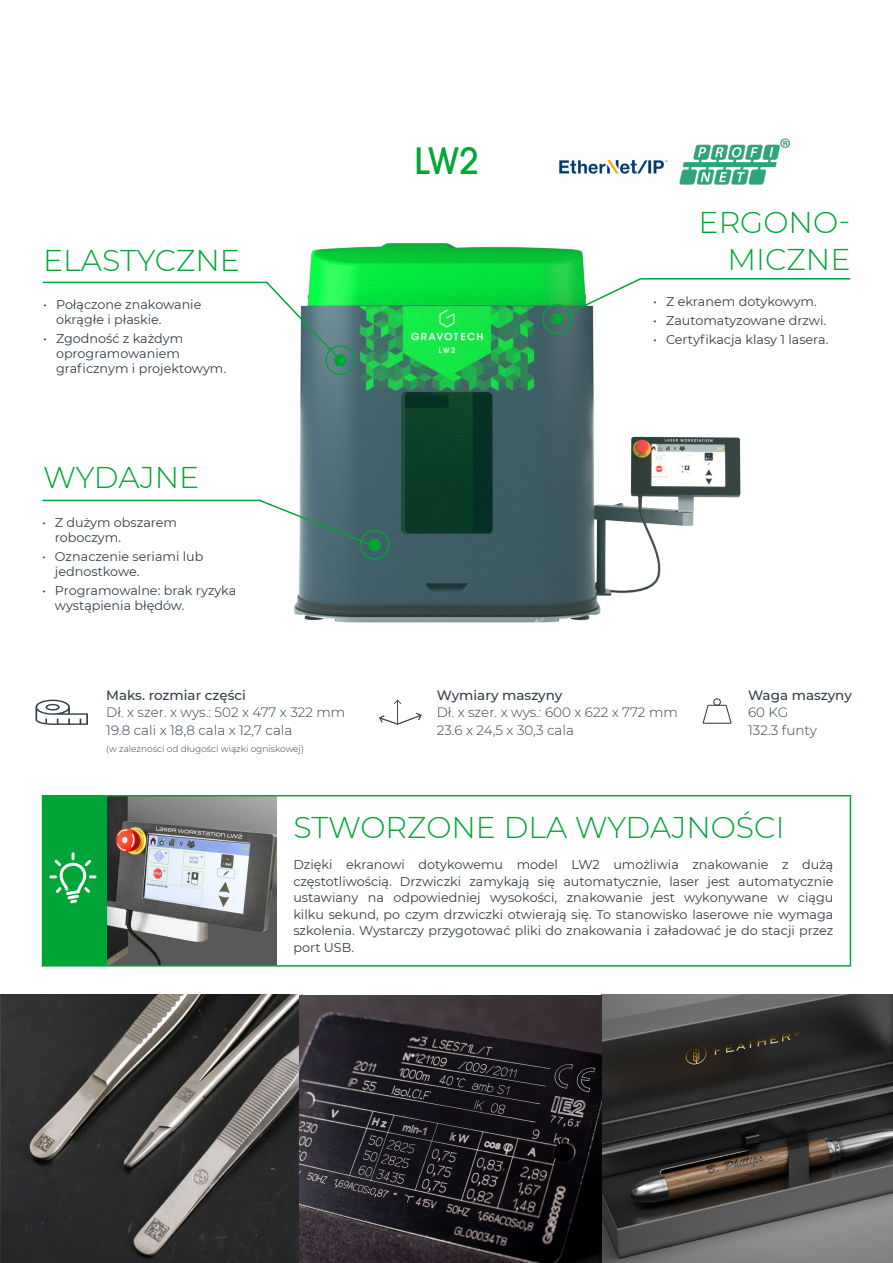
<style>
.page{position:relative;width:893px;height:1263px;background:#fff}
.page>*{position:absolute;margin:0;border:0;box-sizing:border-box;transform-origin:0 0}
.t1{font:500 36px "Avant Garde";color:#00a538}
.t2{font:300 30px/37.5px "Montserrat";color:#00a538;text-align:right}
.t3{font:300 13.5px/17.5px "Montserrat";color:#323e48}
.t4{font:500 13.5px "Montserrat";color:#323e48}
.t5{font:12.75px/15px "Montserrat";color:#323e48}
.t6{font:300 9px "Montserrat";color:#323e48}
</style>
<div class="page">
<img style="left:107px;top:796px;width:169px;height:169px">
<img style="left:0;top:994px;width:300px;height:269px">
<img style="left:42px;top:243px;width:809px;height:481px">
<img style="left:300px;top:994px;width:593px;height:269px">
<img style="left:559px;top:159px;width:109px;height:15px">
<img style="left:679px;top:138px;width:111px;height:47px">
<hr style="left:641px;top:278px;width:209px;height:2px;background:#00a538">
<svg style="left:556px;top:277px;width:86px;height:43px"></svg>
<hr style="left:43px;top:500px;width:217px;height:1px;background:#00a538">
<svg style="left:258px;top:498px;width:117px;height:50px"></svg>
<div style="left:369px;top:539px;width:11px;height:11px;background:#00a538;border-radius:50%"></div>
<div style="left:368px;top:538px;width:13px;height:13px;border:2px solid #00a538;border-radius:50%"></div>
<div style="left:360px;top:530px;width:29px;height:30px;border:2px solid #00a538;border-radius:50%"></div>
<div style="left:551px;top:313px;width:12px;height:11px;background:#00a538;border-radius:50%"></div>
<div style="left:551px;top:313px;width:12px;height:12px;border:2px solid #00a538;border-radius:50%"></div>
<div style="left:542px;top:304px;width:30px;height:30px;border:2px solid #00a538;border-radius:50%"></div>
<hr style="left:43px;top:282px;width:224px;height:1px;background:#00a538">
<svg style="left:265px;top:280px;width:77px;height:81px"></svg>
<div style="left:335px;top:355px;width:11px;height:11px;background:#00a538;border-radius:50%"></div>
<div style="left:334px;top:354px;width:12px;height:13px;border:2px solid #00a538;border-radius:50%"></div>
<div style="left:325px;top:345px;width:30px;height:30px;border:2px solid #00a538;border-radius:50%"></div>
<svg style="left:703px;top:698px;width:28px;height:26px"></svg>
<svg style="left:379px;top:699px;width:43px;height:26px"></svg>
<svg style="left:35px;top:700px;width:53px;height:25px"></svg>
<div style="left:43px;top:796px;width:63px;height:170px;background:#00a538"></div>
<hr style="left:42px;top:965px;width:64px;height:1px;background:#00a538">
<hr style="left:106px;top:965px;width:170px;height:1px;background:#00a538">
<hr style="left:42px;top:795px;width:64px;height:1px;background:#00a538">
<hr style="left:42px;top:796px;width:1px;height:55px;background:#00a538">
<hr style="left:42px;top:851px;width:1px;height:114px;background:#00a538">
<hr style="left:276px;top:795px;width:575px;height:1px;background:#00a538">
<hr style="left:850px;top:796px;width:1px;height:55px;background:#00a538">
<hr style="left:850px;top:851px;width:1px;height:114px;background:#00a538">
<hr style="left:276px;top:965px;width:575px;height:1px;background:#00a538">
<hr style="left:106px;top:795px;width:170px;height:1px;background:#00a538">
<hr style="left:106px;top:796px;width:1px;height:55px;background:#00a538">
<hr style="left:106px;top:851px;width:1px;height:114px;background:#00a538">
<svg style="left:49px;top:852px;width:48px;height:51px"></svg>
<h2 class="t2" style="left:43px;top:240px;width:198px">ELASTYCZNE</h2>
<p class="t5" style="left:56px;top:297px;width:147px;text-indent:-13px">• Połączone znakowanie okrągłe i płaskie.</p>
<p class="t5" style="left:56px;top:331px;width:172px;text-indent:-13px">• Zgodność z każdym oprogramowaniem graficznym i projektowym.</p>
<h2 class="t2" style="left:43px;top:458px;width:157px">WYDAJNE</h2>
<p class="t5" style="left:55px;top:514px;width:124px;text-indent:-13px">• Z dużym obszarem roboczym.</p>
<p class="t5" style="left:55px;top:549px;width:150px;text-indent:-13px">• Oznaczenie seriami lub jednostkowe.</p>
<p class="t5" style="left:55px;top:583px;width:183px;text-indent:-13px">• Programowalne: brak ryzyka wystąpienia błędów.</p>
<p class="t4" style="left:106px;top:686px;width:141px">Maks. rozmiar części</p>
<p class="t3" style="left:106px;top:703px;width:240px">Dł. x szer. x wys.: 502 x 477 x 322 mm<br>19.8 cali x 18,8 cala x 12,7 cala</p>
<p class="t6" style="left:106px;top:743px;width:199px">(w zależności od długości wiązki ogniskowej)</p>
<h1 class="t1" style="left:414px;top:139px;width:66px">LW2</h1>
<h2 class="t2" style="left:699px;top:202px;width:153px">ERGONO-<br>MICZNE</h2>
<p class="t5" style="left:653px;top:293px;width:165px">• Z ekranem dotykowym.</p>
<p class="t5" style="left:653px;top:312px;width:174px">• Zautomatyzowane drzwi.</p>
<p class="t5" style="left:653px;top:332px;width:177px">• Certyfikacja klasy 1 lasera.</p>
<p class="t4" style="left:437px;top:686px;width:127px">Wymiary maszyny</p>
<p class="t3" style="left:437px;top:703px;width:242px">Dł. x szer. x wys.: 600 x 622 x 772 mm<br>23.6 x 24,5 x 30,3 cala</p>
<p class="t4" style="left:748px;top:686px;width:105px">Waga maszyny</p>
<p class="t3" style="left:748px;top:703px;width:70px">60 KG<br>132.3 funty</p>
<h2 class="t2" style="left:293px;top:807px;width:493px">STWORZONE DLA WYDAJNOŚCI</h2>
<p class="t5" style="left:293px;top:856px;width:542px;line-height:16.5px;text-align:justify">Dzięki ekranowi dotykowemu model LW2 umożliwia znakowanie z dużą częstotliwością. Drzwiczki zamykają się automatycznie, laser jest automatycznie ustawiany na odpowiedniej wysokości, znakowanie jest wykonywane w ciągu kilku sekund, po czym drzwiczki otwierają się. To stanowisko laserowe nie wymaga szkolenia. Wystarczy przygotować pliki do znakowania i załadować je do stacji przez port USB.</p>
</div>
